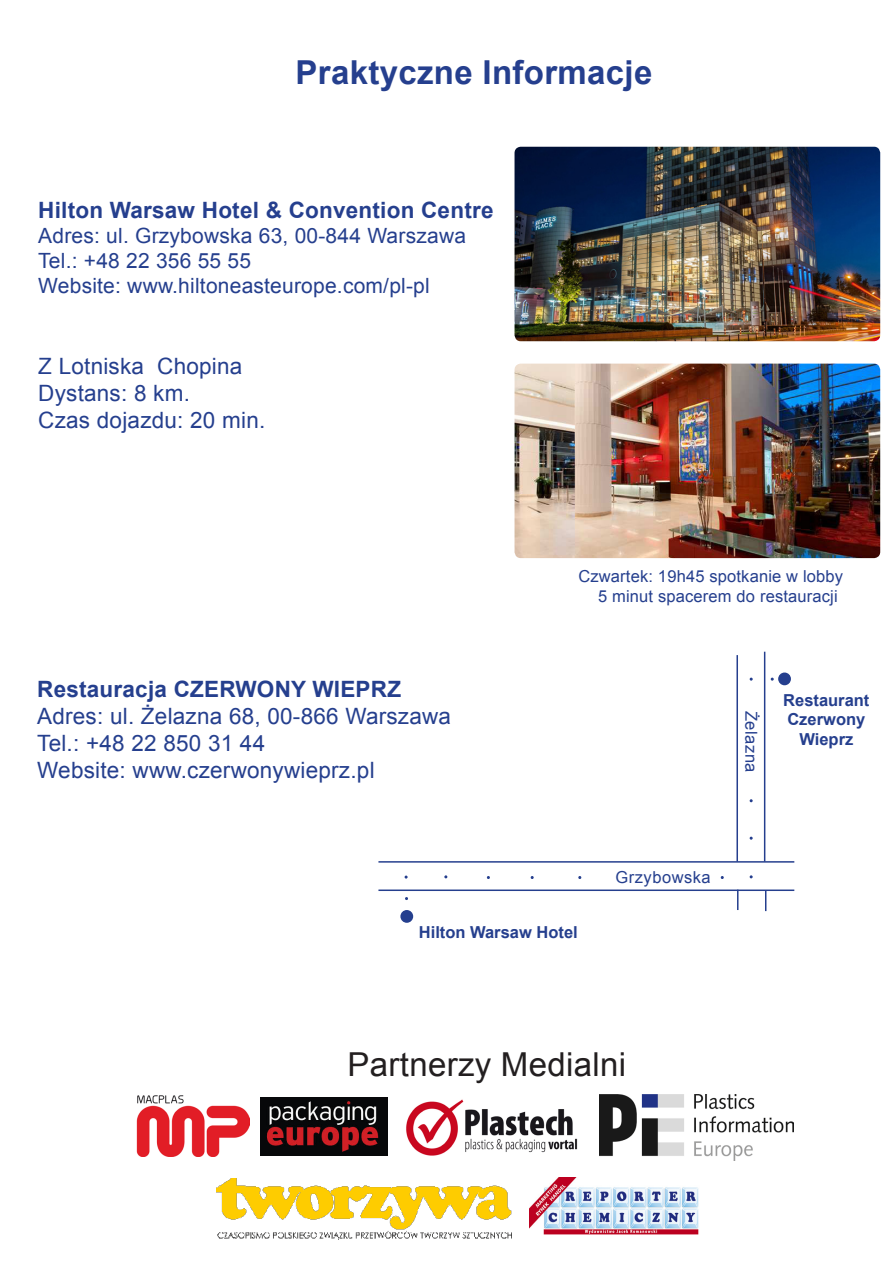
<style>
.page{position:relative;width:893px;height:1263px;background:#fff}
.page>*{position:absolute;margin:0;border:0;box-sizing:border-box;transform-origin:0 0}
.t1{font:700 33px "Arial";letter-spacing:.01em;color:#253f8e}
.t2{font:33px "Arial";letter-spacing:.01em;color:#231f20}
.t3{font:22.5px "Arial";letter-spacing:.01em;color:#253f8e}
.t4{font:700 22.5px "Arial";letter-spacing:.01em;color:#253f8e}
.t5{font:21px "Arial";letter-spacing:.01em;color:#253f8e}
.t6{font:16.5px "Arial";letter-spacing:.01em;color:#253f8e}
.t7{font:700 16.5px/19.8px "Arial";color:#253f8e;text-align:center}
.t8{font:16.5px "Arial";letter-spacing:.03em;color:#253f8e}
</style>
<div class="page">
<img style="left:514px;top:147px;width:366px;height:194px">
<img style="left:514px;top:364px;width:366px;height:194px">
<hr style="left:378px;top:861px;width:416px;height:2px;background:#253f8e">
<hr style="left:736px;top:655px;width:2px;height:206px;background:#253f8e">
<hr style="left:764px;top:652px;width:1px;height:209px;background:#253f8e">
<hr style="left:378px;top:889px;width:416px;height:2px;background:#253f8e">
<div style="left:401px;top:911px;width:11px;height:11px;background:#253f8e;border-radius:50%"></div>
<div style="left:400px;top:910px;width:13px;height:13px;border:2px solid #253f8e;border-radius:50%"></div>
<div style="left:779px;top:673px;width:11px;height:11px;background:#253f8e;border-radius:50%"></div>
<div style="left:778px;top:672px;width:13px;height:13px;border:2px solid #253f8e;border-radius:50%"></div>
<svg style="left:737px;top:891px;width:1px;height:19px"></svg>
<svg style="left:765px;top:891px;width:1px;height:20px"></svg>
<img style="left:136px;top:1095px;width:114px;height:61px">
<img style="left:260px;top:1097px;width:128px;height:58px">
<img style="left:406px;top:1099px;width:172px;height:57px">
<img style="left:529px;top:1177px;width:170px;height:58px">
<img style="left:600px;top:1095px;width:194px;height:65px">
<img style="left:217px;top:1179px;width:295px;height:60px">
<p class="t1" style="left:296px;top:51px;width:358px">Praktyczne Informacje</p>
<p class="t4" style="left:38px;top:195px;width:457px">Hilton Warsaw Hotel &amp; Convention Centre</p>
<p class="t5" style="left:38px;top:222px;width:429px">Adres: ul. Grzybowska 63, 00-844 Warszawa</p>
<p class="t5" style="left:38px;top:247px;width:214px">Tel.: +48 22 356 55 55</p>
<p class="t5" style="left:38px;top:272px;width:393px">Website: www.hiltoneasteurope.com/pl-pl</p>
<p class="t3" style="left:38px;top:352px;width:206px">Z Lotniska Chopina</p>
<p class="t3" style="left:38px;top:379px;width:153px">Dystans: 8 km.</p>
<p class="t3" style="left:38px;top:406px;width:229px">Czas dojazdu: 20 min.</p>
<p class="t4" style="left:37px;top:674px;width:365px">Restauracja CZERWONY WIEPRZ</p>
<p class="t3" style="left:37px;top:701px;width:415px">Adres: ul. Żelazna 68, 00-866 Warszawa</p>
<p class="t3" style="left:37px;top:728px;width:230px">Tel.: +48 22 850 31 44</p>
<p class="t3" style="left:37px;top:755px;width:339px">Website: www.czerwonywieprz.pl</p>
<p class="t6" style="left:578px;top:565px;width:266px">Czwartek: 19h45 spotkanie w lobby</p>
<p class="t6" style="left:598px;top:585px;width:241px">5 minut spacerem do restauracji</p>
<p class="t8" style="left:762px;top:711px;width:63px;rotate:90deg">Żelazna</p>
<p class="t7" style="left:783px;top:690px;width:88px">Restaurant<br>Czerwony<br>Wieprz</p>
<p class="t8" style="left:615px;top:866px;width:97px">Grzybowska</p>
<p class="t7" style="left:419px;top:922px;width:160px">Hilton Warsaw Hotel</p>
<p class="t2" style="left:348px;top:1042px;width:280px">Partnerzy Medialni</p>
</div>
